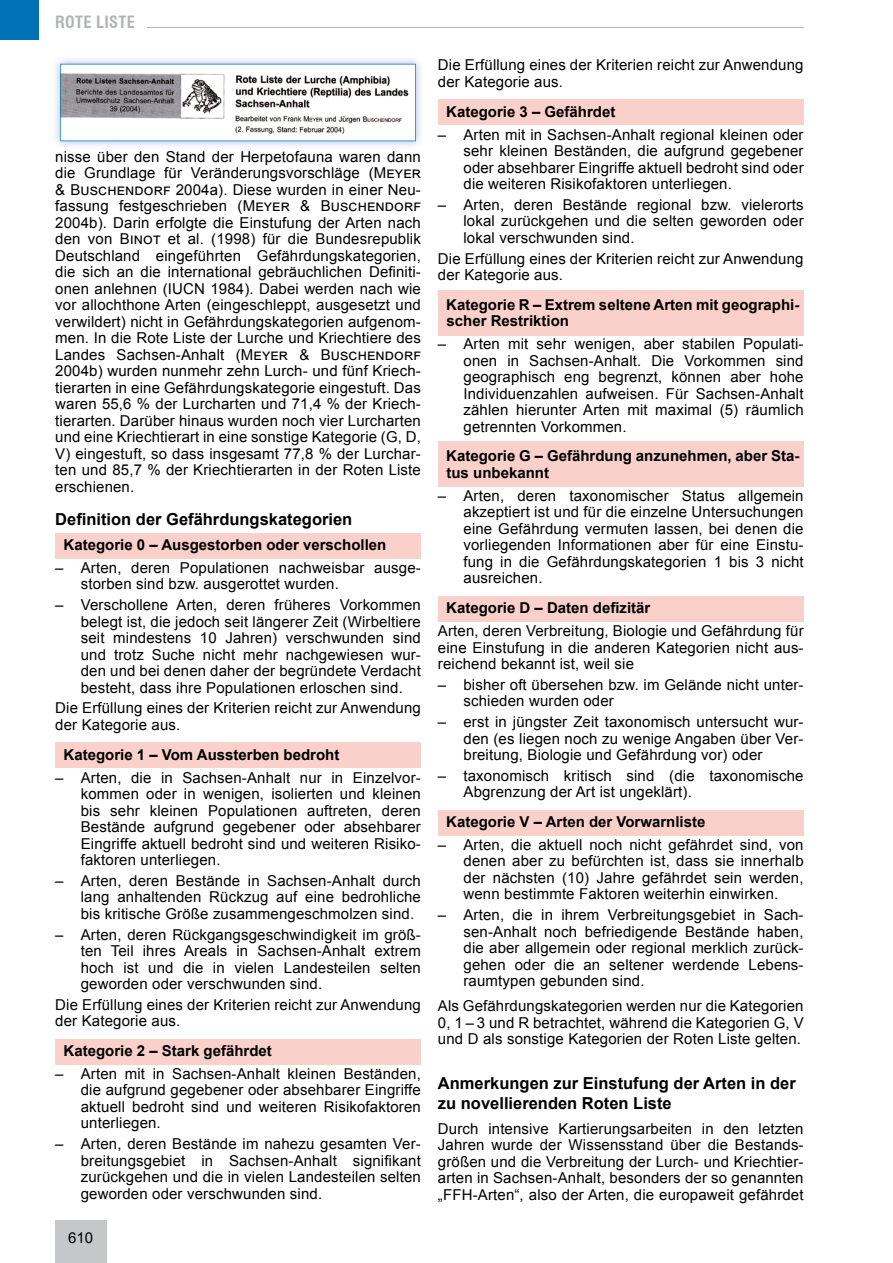
<style>
.page{position:relative;width:893px;height:1263px;background:#fff}
.page>*{position:absolute;margin:0;border:0;box-sizing:border-box;transform-origin:0 0}
.t1{font:700 16.5px/19.8px "Arial";color:#000}
.t2{font:700 condensed 16.5px "Swiss 721 BT";letter-spacing:.025em;color:#b1b3b4}
.t3{font:15px/16.5px "Arial";letter-spacing:.01em;color:#000;text-align:justify}
.t4{font:700 15px/16.5px "Arial";color:#000}
</style>
<div class="page">
<div style="left:55px;top:1220px;width:51px;height:43px;background:#c6c7c8"></div>
<div style="left:0;top:0;width:38px;height:39px;background:#0071b7"></div>
<hr style="left:147px;top:27px;width:657px;height:1px;background:#b1b3b4">
<div style="left:55px;top:533px;width:366px;height:25px;background:#f9d1ca"></div>
<div style="left:55px;top:743px;width:366px;height:25px;background:#f9d1ca"></div>
<div style="left:55px;top:1039px;width:366px;height:25px;background:#f9d1ca"></div>
<div style="left:438px;top:100px;width:366px;height:25px;background:#f9d1ca"></div>
<div style="left:438px;top:290px;width:366px;height:45px;background:#f9d1ca"></div>
<div style="left:438px;top:442px;width:366px;height:45px;background:#f9d1ca"></div>
<div style="left:438px;top:596px;width:366px;height:26px;background:#f9d1ca"></div>
<div style="left:438px;top:810px;width:366px;height:25px;background:#f9d1ca"></div>
<img style="left:55px;top:59px;width:366px;height:87px">
<svg style="left:60px;top:64px;width:356px;height:77px"></svg>
<p class="t2" style="left:55px;top:12px;width:81px">ROTE LISTE</p>
<p class="t3" style="left:55px;top:148px;width:367px;text-align:left">nisse über den Stand der Herpetofauna waren dann die Grundlage für Veränderungsvorschläge (Meyer &amp; Buschendorf 2004a). Diese wurden in einer Neu&shy;fassung festgeschrieben (Meyer &amp; Buschendorf 2004b). Darin erfolgte die Einstufung der Arten nach den von BInot et al. (1998) für die Bundesrepublik Deutschland eingeführten Gefährdungskategorien, die sich an die international gebräuchlichen Definiti&shy;onen anlehnen (IUCN 1984). Dabei werden nach wie vor allochthone Arten (eingeschleppt, ausgesetzt und verwildert) nicht in Gefährdungskategorien aufgenom&shy;men. In die Rote Liste der Lurche und Kriechtiere des Landes Sachsen-Anhalt (Meyer &amp; Buschendorf 2004b) wurden nunmehr zehn Lurch- und fünf Kriech&shy;tierarten in eine Gefährdungskategorie eingestuft. Das waren 55,6 % der Lurcharten und 71,4 % der Kriech&shy;tierarten. Darüber hinaus wurden noch vier Lurcharten und eine Kriechtierart in eine sonstige Kategorie (G, D, V) eingestuft, so dass insgesamt 77,8 % der Lurchar&shy;ten und 85,7 % der Kriechtierarten in der Roten Liste erschienen.</p>
<p class="t1" style="left:55px;top:509px;width:299px">Definition der Gefährdungskategorien</p>
<p class="t4" style="left:64px;top:537px;width:324px">Kategorie 0 – Ausgestorben oder verschollen</p>
<p class="t3" style="left:81px;top:559px;width:342px;text-indent:-26px">– Arten, deren Populationen nachweisbar ausge&shy;storben sind bzw. ausgerottet wurden.</p>
<p class="t3" style="left:81px;top:596px;width:342px;text-indent:-26px">– Verschollene Arten, deren früheres Vorkommen belegt ist, die jedoch seit längerer Zeit (Wirbeltiere seit mindestens 10 Jahren) verschwunden sind und trotz Suche nicht mehr nachgewiesen wur&shy;den und bei denen daher der begründete Verdacht besteht, dass ihre Populationen erloschen sind.</p>
<p class="t3" style="left:55px;top:700px;width:367px">Die Erfüllung eines der Kriterien reicht zur Anwendung der Kategorie aus.</p>
<p class="t4" style="left:64px;top:746px;width:277px">Kategorie 1 – Vom Aussterben bedroht</p>
<p class="t3" style="left:81px;top:769px;width:342px;text-indent:-26px">– Arten, die in Sachsen-Anhalt nur in Einzelvor&shy;kommen oder in wenigen, isolierten und kleinen bis sehr kleinen Populationen auftreten, deren Bestände aufgrund gegebener oder absehbarer Eingriffe aktuell bedroht sind und weiteren Risiko&shy;faktoren unterliegen.</p>
<p class="t3" style="left:81px;top:872px;width:342px;text-indent:-26px">– Arten, deren Bestände in Sachsen-Anhalt durch lang anhaltenden Rückzug auf eine bedrohliche bis kritische Größe zusammengeschmolzen sind.</p>
<p class="t3" style="left:81px;top:926px;width:342px;text-indent:-26px">– Arten, deren Rückgangsgeschwindigkeit im größ&shy;ten Teil ihres Areals in Sachsen-Anhalt extrem hoch ist und die in vielen Landesteilen selten geworden oder verschwunden sind.</p>
<p class="t3" style="left:55px;top:996px;width:367px">Die Erfüllung eines der Kriterien reicht zur Anwendung der Kategorie aus.</p>
<p class="t4" style="left:64px;top:1043px;width:210px">Kategorie 2 – Stark gefährdet</p>
<p class="t3" style="left:81px;top:1065px;width:342px;text-indent:-26px">– Arten mit in Sachsen-Anhalt kleinen Beständen, die aufgrund gegebener oder absehbarer Eingriffe aktuell bedroht sind und weiteren Risikofaktoren unterliegen.</p>
<p class="t3" style="left:81px;top:1135px;width:342px;text-indent:-26px">– Arten, deren Bestände im nahezu gesamten Ver&shy;breitungsgebiet in Sachsen-Anhalt signifikant zurückgehen und die in vielen Landesteilen selten geworden oder verschwunden sind.</p>
<p class="t3" style="left:68px;top:1229px;width:27px">610</p>
<p class="t3" style="left:438px;top:57px;width:367px">Die Erfüllung eines der Kriterien reicht zur Anwendung der Kategorie aus.</p>
<p class="t4" style="left:446px;top:103px;width:171px">Kategorie 3 – Gefährdet</p>
<p class="t3" style="left:463px;top:126px;width:342px;text-indent:-26px">– Arten mit in Sachsen-Anhalt regional kleinen oder sehr kleinen Beständen, die aufgrund gegebener oder absehbarer Eingriffe aktuell bedroht sind oder die weiteren Risikofaktoren unterliegen.</p>
<p class="t3" style="left:463px;top:196px;width:342px;text-indent:-26px">– Arten, deren Bestände regional bzw. vielerorts lokal zurückgehen und die selten geworden oder lokal verschwunden sind.</p>
<p class="t3" style="left:438px;top:250px;width:367px">Die Erfüllung eines der Kriterien reicht zur Anwendung der Kategorie aus.</p>
<p class="t4" style="left:446px;top:296px;width:355px">Kategorie R – Extrem seltene Arten mit geographi&shy;scher Restriktion</p>
<p class="t3" style="left:463px;top:336px;width:342px;text-indent:-26px">– Arten mit sehr wenigen, aber stabilen Populati&shy;onen in Sachsen-Anhalt. Die Vorkommen sind geographisch eng begrenzt, können aber hohe Individuenzahlen aufweisen. Für Sachsen-Anhalt zählen hierunter Arten mit maximal (5) räumlich getrennten Vorkommen.</p>
<p class="t4" style="left:446px;top:448px;width:355px">Kategorie G – Gefährdung anzunehmen, aber Sta&shy;tus unbekannt</p>
<p class="t3" style="left:463px;top:487px;width:342px;text-indent:-26px">– Arten, deren taxonomischer Status allgemein akzeptiert ist und für die einzelne Untersuchungen eine Gefährdung vermuten lassen, bei denen die vorliegenden Informationen aber für eine Einstu&shy;fung in die Gefährdungskategorien 1 bis 3 nicht ausreichen.</p>
<p class="t4" style="left:446px;top:600px;width:206px">Kategorie D – Daten defizitär</p>
<p class="t3" style="left:438px;top:622px;width:367px">Arten, deren Verbreitung, Biologie und Gefährdung für eine Einstufung in die anderen Kategorien nicht aus&shy;reichend bekannt ist, weil sie</p>
<p class="t3" style="left:463px;top:676px;width:342px;text-indent:-26px">– bisher oft übersehen bzw. im Gelände nicht unter&shy;schieden wurden oder</p>
<p class="t3" style="left:463px;top:713px;width:342px;text-indent:-26px">– erst in jüngster Zeit taxonomisch untersucht wur&shy;den (es liegen noch zu wenige Angaben über Ver&shy;breitung, Biologie und Gefährdung vor) oder</p>
<p class="t3" style="left:463px;top:767px;width:342px;text-indent:-26px">– taxonomisch kritisch sind (die taxonomische<br>Abgrenzung der Art ist ungeklärt).</p>
<p class="t4" style="left:446px;top:814px;width:261px">Kategorie V – Arten der Vorwarnliste</p>
<p class="t3" style="left:463px;top:836px;width:342px;text-indent:-26px">– Arten, die aktuell noch nicht gefährdet sind, von denen aber zu befürchten ist, dass sie innerhalb der nächsten (10) Jahre gefährdet sein werden, wenn bestimmte Faktoren weiterhin einwirken.</p>
<p class="t3" style="left:463px;top:906px;width:342px;text-indent:-26px">– Arten, die in ihrem Verbreitungsgebiet in Sach&shy;sen-Anhalt noch befriedigende Bestände haben, die aber allgemein oder regional merklich zurück&shy;gehen oder die an seltener werdende Lebens&shy;raumtypen gebunden sind.</p>
<p class="t3" style="left:438px;top:997px;width:367px">Als Gefährdungskategorien werden nur die Kategorien 0, 1 – 3 und R betrachtet, während die Kategorien G, V und D als sonstige Kategorien der Roten Liste gelten.</p>
<p class="t1" style="left:438px;top:1073px;width:359px">Anmerkungen zur Einstufung der Arten in der zu novellierenden Roten Liste</p>
<p class="t3" style="left:438px;top:1120px;width:367px">Durch intensive Kartierungsarbeiten in den letzten Jahren wurde der Wissensstand über die Bestands&shy;größen und die Verbreitung der Lurch- und Kriechtier&shy;arten in Sachsen-Anhalt, besonders der so genannten „FFH-Arten“, also der Arten, die europaweit gefährdet</p>
</div>
